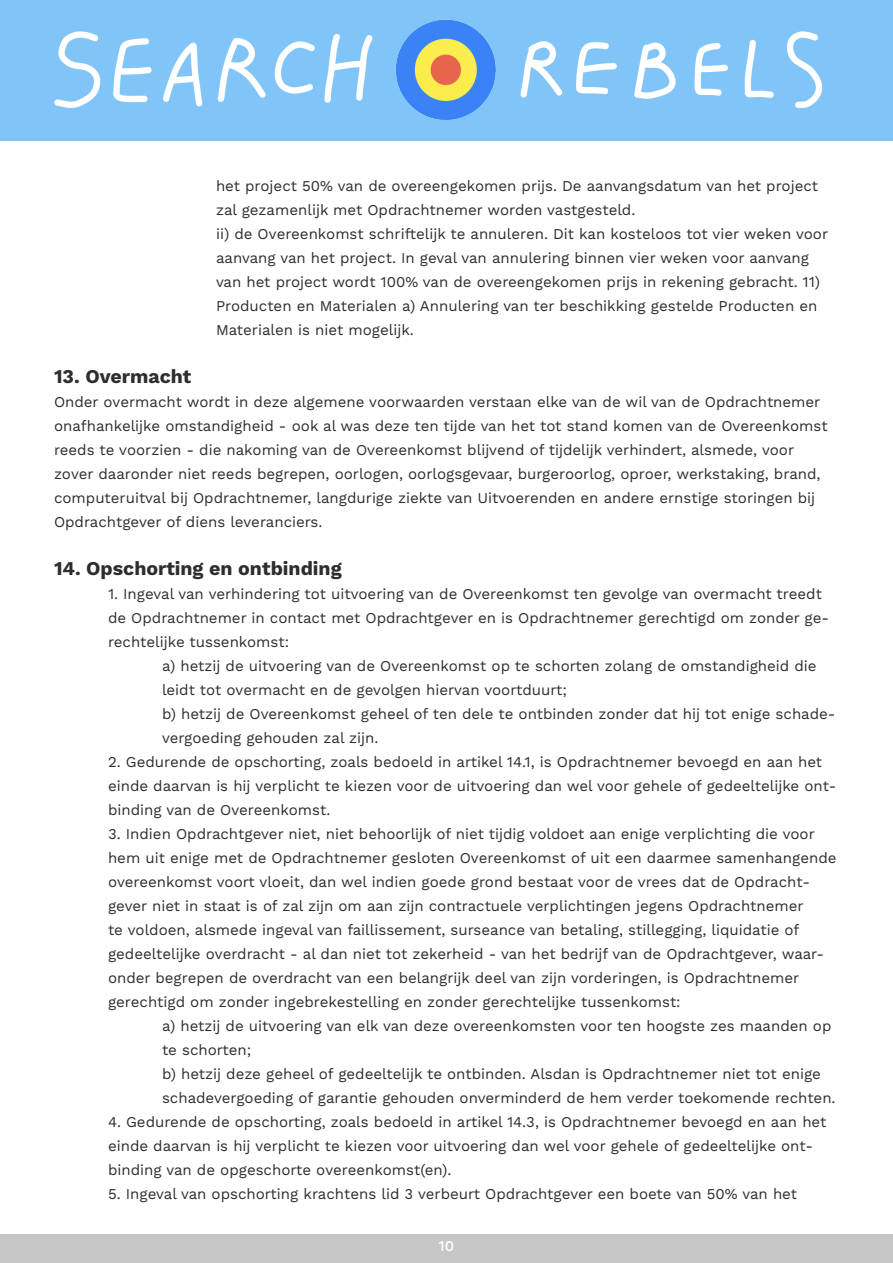
<style>
.page{position:relative;width:893px;height:1263px;background:#fff}
.page>*{position:absolute;margin:0;border:0;box-sizing:border-box;transform-origin:0 0}
.t1{font:700 19.5px "Work Sans";color:#2d2d2d}
.laag_1{font:15px/24px "Work Sans";color:#2d2d2d}
.laag2{font:15px/24px "Work Sans";color:#2d2d2d}
.laag3{font:15px/24px "Work Sans";color:#2d2d2d}
.t2{font:500 15px "Work Sans";color:#fff}
</style>
<div class="page">
<div style="left:0;top:0;width:893px;height:140px;background:#80c4f8"></div>
<div style="left:0;top:1234px;width:893px;height:29px;background:#c7c7c7"></div>
<img style="left:54px;top:19px;width:769px;height:101px">
<p class="laag3" style="left:216px;top:175px;width:604px">het project 50% van de overeengekomen prijs. De aanvangsdatum van het project zal gezamenlijk met Opdrachtnemer worden vastgesteld.</p>
<p class="laag3" style="left:216px;top:223px;width:614px">ii) de Overeenkomst schriftelijk te annuleren. Dit kan kosteloos tot vier weken voor aanvang van het project. In geval van annulering binnen vier weken voor aanvang van het project wordt 100% van de overeengekomen prijs in rekening gebracht. 11)<br>Producten en Materialen a) Annulering van ter beschikking gestelde Producten en Materialen is niet mogelijk.</p>
<p class="t1" style="left:54px;top:365px;width:139px">13. Overmacht</p>
<p class="laag_1" style="left:54px;top:391px;width:775px">Onder overmacht wordt in deze algemene voorwaarden verstaan elke van de wil van de Opdrachtnemer onafhankelijke omstandigheid - ook al was deze ten tijde van het tot stand komen van de Overeenkomst reeds te voorzien - die nakoming van de Overeenkomst blijvend of tijdelijk verhindert, alsmede, voor zover daaronder niet reeds begrepen, oorlogen, oorlogsgevaar, burgeroorlog, oproer, werkstaking, brand, computeruitval bij Opdrachtnemer, langdurige ziekte van Uitvoerenden en andere ernstige storingen bij Opdrachtgever of diens leveranciers.</p>
<p class="t1" style="left:54px;top:557px;width:289px">14. Opschorting en ontbinding</p>
<p class="laag_1" style="left:108px;top:582px;width:723px">1. Ingeval van verhindering tot uitvoering van de Overeenkomst ten gevolge van overmacht treedt de Opdrachtnemer in contact met Opdrachtgever en is Opdrachtnemer gerechtigd om zonder ge&shy;rechtelijke tussenkomst:</p>
<p class="laag2" style="left:162px;top:654px;width:656px">a) hetzij de uitvoering van de Overeenkomst op te schorten zolang de omstandigheid die leidt tot overmacht en de gevolgen hiervan voortduurt;</p>
<p class="laag2" style="left:162px;top:702px;width:675px">b) hetzij de Overeenkomst geheel of ten dele te ontbinden zonder dat hij tot enige schade&shy;vergoeding gehouden zal zijn.</p>
<p class="laag_1" style="left:108px;top:750px;width:730px">2. Gedurende de opschorting, zoals bedoeld in artikel 14.1, is Opdrachtnemer bevoegd en aan het einde daarvan is hij verplicht te kiezen voor de uitvoering dan wel voor gehele of gedeeltelijke ont&shy;binding van de Overeenkomst.</p>
<p class="laag_1" style="left:108px;top:822px;width:730px">3. Indien Opdrachtgever niet, niet behoorlijk of niet tijdig voldoet aan enige verplichting die voor hem uit enige met de Opdrachtnemer gesloten Overeenkomst of uit een daarmee samenhangende overeenkomst voort vloeit, dan wel indien goede grond bestaat voor de vrees dat de Opdracht&shy;gever niet in staat is of zal zijn om aan zijn contractuele verplichtingen jegens Opdrachtnemer<br>te voldoen, alsmede ingeval van faillissement, surseance van betaling, stillegging, liquidatie of gedeeltelijke overdracht - al dan niet tot zekerheid - van het bedrijf van de Opdrachtgever, waar&shy;onder begrepen de overdracht van een belangrijk deel van zijn vorderingen, is Opdrachtnemer gerechtigd om zonder ingebrekestelling en zonder gerechtelijke tussenkomst:</p>
<p class="laag2" style="left:162px;top:1014px;width:671px">a) hetzij de uitvoering van elk van deze overeenkomsten voor ten hoogste zes maanden op te schorten;</p>
<p class="laag2" style="left:162px;top:1062px;width:675px">b) hetzij deze geheel of gedeeltelijk te ontbinden. Alsdan is Opdrachtnemer niet tot enige schadevergoeding of garantie gehouden onverminderd de hem verder toekomende rechten.</p>
<p class="laag_1" style="left:108px;top:1110px;width:720px">4. Gedurende de opschorting, zoals bedoeld in artikel 14.3, is Opdrachtnemer bevoegd en aan het einde daarvan is hij verplicht te kiezen voor uitvoering dan wel voor gehele of gedeeltelijke ont&shy;binding van de opgeschorte overeenkomst(en).</p>
<p class="laag_1" style="left:108px;top:1182px;width:690px">5. Ingeval van opschorting krachtens lid 3 verbeurt Opdrachtgever een boete van 50% van het</p>
<p class="t2" style="left:439px;top:1237px;width:17px">10</p>
</div>
